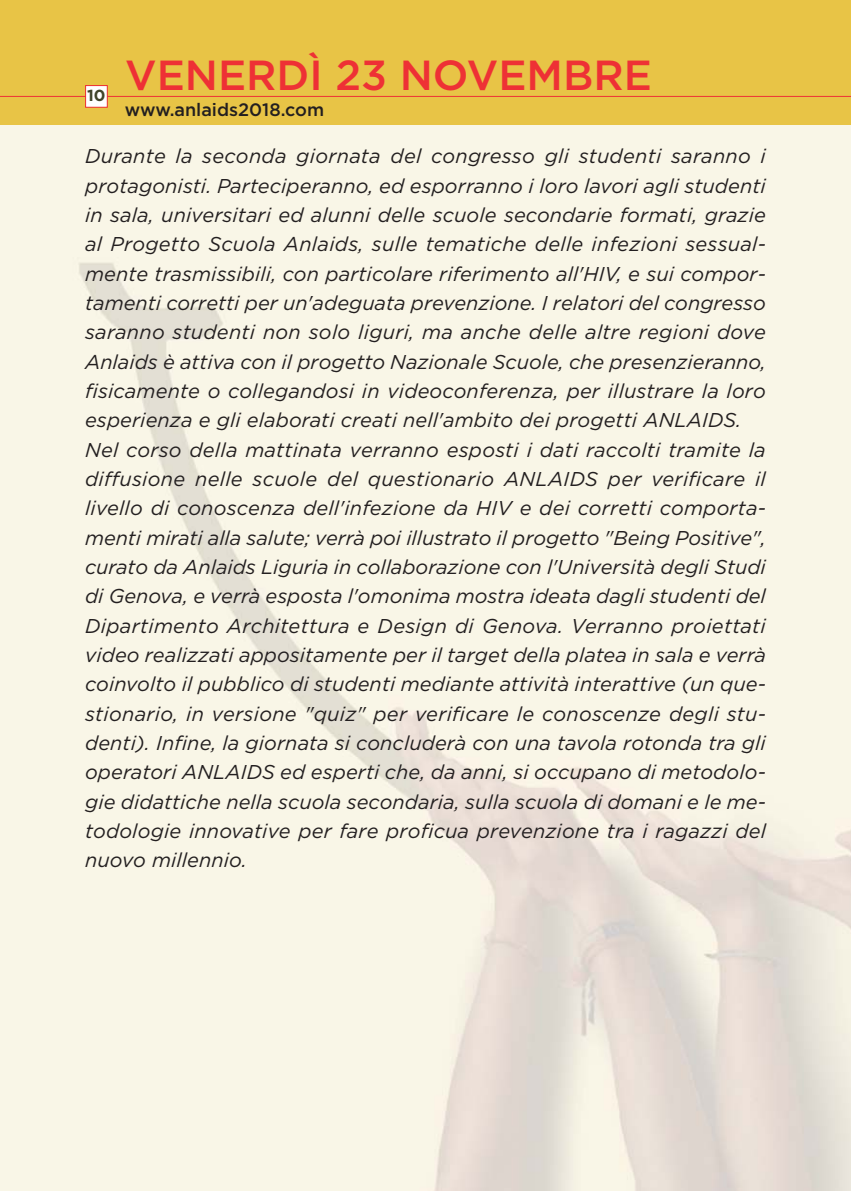
<style>
.page{position:relative;width:851px;height:1191px;background:#fff}
.page>*{position:absolute;margin:0;border:0;box-sizing:border-box;transform-origin:0 0}
.t1{font:500 42px "Gotham";color:#ee3135}
.t2{font:italic 20px/29.4px "Gotham";letter-spacing:.005em;color:#231f20}
.t3{font:500 18px "Gotham";color:#231f20}
.t4{font:700 16px "Gotham";color:#40442a}
</style>
<div class="page">
<div style="left:0;top:0;width:850px;height:125px;background:#e8c446"></div>
<hr style="left:0;top:96px;width:850px;height:1px;background:#ee3135">
<div style="left:86px;top:86px;width:21px;height:21px;background:#fff"></div>
<div style="left:85px;top:85px;width:23px;height:23px;border:1px solid #ee3135"></div>
<p class="t4" style="left:87px;top:90px;width:20px">10</p>
<h1 class="t1" style="left:125px;top:60px;width:528px">VENERDÌ 23 NOVEMBRE</h1>
<p class="t3" style="left:125px;top:103px;width:201px">www.anlaids2018.com</p>
<p class="t2" style="left:85px;top:143px;width:682px">Durante la seconda giornata del congresso gli studenti saranno i protagonisti. Parteciperanno, ed esporranno i loro lavori agli studenti in sala, universitari ed alunni delle scuole secondarie formati, grazie al Progetto Scuola Anlaids, sulle tematiche delle infezioni sessual&shy;mente trasmissibili, con particolare riferimento all'HIV, e sui compor&shy;tamenti corretti per un'adeguata prevenzione. I relatori del congresso saranno studenti non solo liguri, ma anche delle altre regioni dove Anlaids è attiva con il progetto Nazionale Scuole, che presenzieranno, fisicamente o collegandosi in videoconferenza, per illustrare la loro esperienza e gli elaborati creati nell'ambito dei progetti ANLAIDS.<br>Nel corso della mattinata verranno esposti i dati raccolti tramite la diffusione nelle scuole del questionario ANLAIDS per verificare il livello di conoscenza dell'infezione da HIV e dei corretti comporta&shy;menti mirati alla salute; verrà poi illustrato il progetto "Being Positive", curato da Anlaids Liguria in collaborazione con l'Università degli Studi di Genova, e verrà esposta l'omonima mostra ideata dagli studenti del Dipartimento Architettura e Design di Genova. Verranno proiettati video realizzati appositamente per il target della platea in sala e verrà coinvolto il pubblico di studenti mediante attività interattive (un que&shy;stionario, in versione "quiz" per verificare le conoscenze degli stu&shy;denti). Infine, la giornata si concluderà con una tavola rotonda tra gli operatori ANLAIDS ed esperti che, da anni, si occupano di metodolo&shy;gie didattiche nella scuola secondaria, sulla scuola di domani e le me&shy;todologie innovative per fare proficua prevenzione tra i ragazzi del nuovo millennio.</p>
</div>
